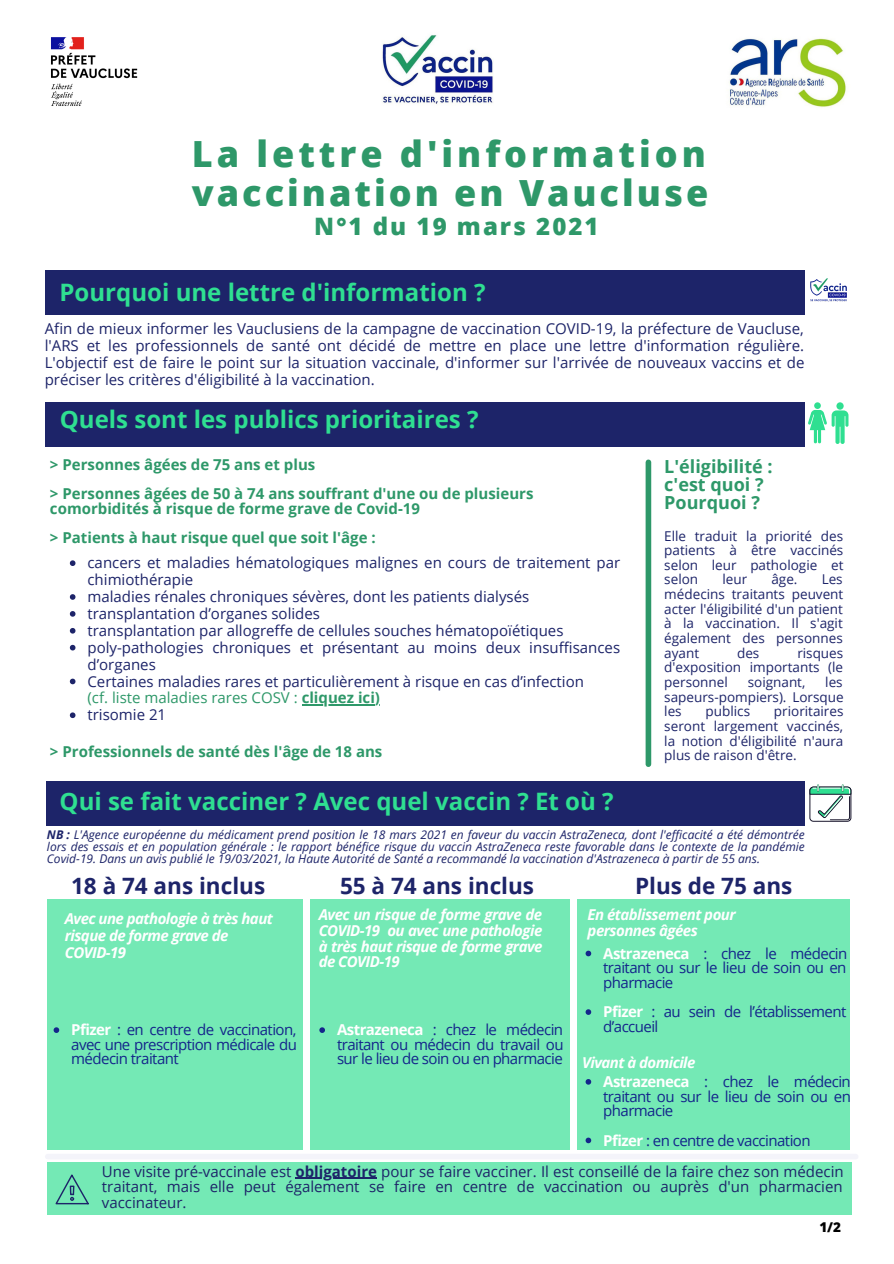
<style>
.page{position:relative;width:894px;height:1264px;background:#fff}
.page>*{position:absolute;margin:0;border:0;box-sizing:border-box;transform-origin:0 0}
.t1{font:800 36px "Open Sans";letter-spacing:.11em;color:#2e9869}
.t2{font:800 36px "Open Sans";letter-spacing:.085em;color:#2e9869}
.t3{font:700 24px "Open Sans";color:#2fdf91}
.t4{font:800 24px "Open Sans";letter-spacing:.085em;color:#2e9869}
.t5{font:700 22.5px "Open Sans";color:#1d2469}
.t6{font:700 18px "Open Sans";color:#2e9869}
.t7{font:15px/17px "Open Sans";color:#1d2469}
.t8{font:15px/14.7px "Open Sans";letter-spacing:-.035em;color:#14258b;text-align:justify}
.t9{font:700 15px/14.7px "Open Sans";color:#2e9869}
.t10{font:italic 700 15px/15.8px "Open Sans";letter-spacing:-.035em;color:#fff;text-align:justify}
.t11{font:15px "Open Sans";color:#2e9869}
.t12{font:13.5px/14.7px "Open Sans";color:#1d2469;text-align:justify}
.t13{font:800 13.5px "Open Sans";color:#000}
.t14{font:italic 12px/12px "Open Sans";color:#1d2469;text-align:justify}
.s1{font-weight:700}
.s2{font-weight:700;color:#fff}
</style>
<div class="page">
<img style="left:729px;top:38px;width:118px;height:70px">
<img style="left:382px;top:35px;width:111px;height:69px">
<img style="left:51px;top:37px;width:87px;height:69px">
<div style="left:46px;top:402px;width:758px;height:44px;background:#1d2469"></div>
<div style="left:46px;top:270px;width:758px;height:45px;background:#1d2469"></div>
<div style="left:645px;top:462px;width:6px;height:302px;background:#2e9869"></div>
<svg style="left:813px;top:402px;width:7px;height:7px"></svg>
<div style="left:311px;top:899px;width:258px;height:251px;background:#74e9b5"></div>
<div style="left:577px;top:899px;width:272px;height:251px;background:#74e9b5"></div>
<div style="left:47px;top:899px;width:255px;height:251px;background:#74e9b5"></div>
<div style="left:47px;top:781px;width:757px;height:44px;background:#1d2469"></div>
<div style="left:809px;top:786px;width:41px;height:35px;border:1px solid #17142b;border-radius:4px"></div>
<svg style="left:809px;top:784px;width:42px;height:36px"></svg>
<div style="left:836px;top:402px;width:7px;height:7px;background:#2fdf91;border-radius:50%"></div>
<svg style="left:808px;top:410px;width:40px;height:34px"></svg>
<div style="left:47px;top:1162px;width:804px;height:53px;background:#74e9b5"></div>
<svg style="left:55px;top:1174px;width:34px;height:30px"></svg>
<img style="left:810px;top:278px;width:37px;height:24px">
<svg style="left:70px;top:560px;width:5px;height:6px"></svg>
<svg style="left:70px;top:594px;width:5px;height:6px"></svg>
<svg style="left:70px;top:611px;width:5px;height:5px"></svg>
<svg style="left:70px;top:628px;width:5px;height:5px"></svg>
<svg style="left:70px;top:645px;width:5px;height:5px"></svg>
<svg style="left:70px;top:678px;width:5px;height:6px"></svg>
<svg style="left:70px;top:712px;width:5px;height:6px"></svg>
<hr style="left:309px;top:704px;width:66px;height:1px;background:#2e9869">
<svg style="left:54px;top:1027px;width:5px;height:5px"></svg>
<svg style="left:319px;top:1027px;width:6px;height:5px"></svg>
<svg style="left:585px;top:950px;width:6px;height:6px"></svg>
<svg style="left:585px;top:1009px;width:6px;height:5px"></svg>
<svg style="left:585px;top:1079px;width:6px;height:5px"></svg>
<svg style="left:585px;top:1137px;width:6px;height:6px"></svg>
<hr style="left:295px;top:1177px;width:82px;height:1px;background:#1d2469">
<div style="left:48px;top:1153px;width:807px;height:6px;background:#f4f4fa"></div>
<p class="t1" style="left:192px;top:129px;width:515px">La lettre d'information</p>
<p class="t2" style="left:192px;top:167px;width:518px">vaccination en Vaucluse</p>
<p class="t4" style="left:314px;top:209px;width:286px">N°1 du 19 mars 2021</p>
<p class="t3" style="left:59px;top:275px;width:427px">Pourquoi une lettre d'information ?</p>
<p class="t7" style="left:45px;top:320px;width:761px;text-align:justify">Afin de mieux informer les Vauclusiens de la campagne de vaccination COVID-19, la préfecture de Vaucluse, l'ARS et les professionnels de santé ont décidé de mettre en place une lettre d'information régulière.<br>L'objectif est de faire le point sur la situation vaccinale, d'informer sur l'arrivée de nouveaux vaccins et de préciser les critères d'éligibilité à la vaccination.</p>
<p class="t3" style="left:60px;top:402px;width:420px">Quels sont les publics prioritaires ?</p>
<p class="t9" style="left:50px;top:456px;width:267px">&gt; Personnes âgées de 75 ans et plus</p>
<p class="t9" style="left:50px;top:486px;width:485px">&gt; Personnes âgées de 50 à 74 ans souffrant d'une ou de plusieurs comorbidités à risque de forme grave de Covid-19</p>
<p class="t9" style="left:50px;top:529px;width:327px">&gt; Patients à haut risque quel que soit l'âge :</p>
<p class="t12" style="left:664px;top:528px;width:180px">Elle traduit la priorité des patients à être vaccinés selon leur pathologie et selon</p>
<p class="t6" style="left:664px;top:454px;width:110px">L'éligibilité :</p>
<p class="t6" style="left:664px;top:472px;width:101px">c'est quoi ?</p>
<p class="t6" style="left:664px;top:490px;width:97px">Pourquoi ?</p>
<p class="t7" style="left:87px;top:554px;width:534px">cancers et maladies hématologiques malignes en cours de traitement par chimiothérapie</p>
<p class="t7" style="left:87px;top:587px;width:443px">maladies rénales chroniques sévères, dont les patients dialysés</p>
<p class="t7" style="left:87px;top:604px;width:234px">transplantation d’organes solides</p>
<p class="t7" style="left:87px;top:621px;width:477px">transplantation par allogreffe de cellules souches hématopoïétiques</p>
<p class="t7" style="left:87px;top:638px;width:534px">poly-pathologies chroniques et présentant au moins deux insuffisances d’organes</p>
<p class="t7" style="left:87px;top:672px;width:498px">Certaines maladies rares et particulièrement à risque en cas d’infection</p>
<p class="t7" style="left:87px;top:706px;width:80px">trisomie 21</p>
<p class="t12" style="left:722px;top:572px;width:26px">leur</p>
<p class="t12" style="left:771px;top:572px;width:28px">âge.</p>
<p class="t12" style="left:664px;top:572px;width:180px;text-indent:157px">Les médecins traitants peuvent acter l'éligibilité d'un patient à la vaccination. Il s'agit également des personnes ayant</p>
<p class="t12" style="left:737px;top:645px;width:24px">des</p>
<p class="t12" style="left:664px;top:645px;width:180px;text-indent:133px">risques d'exposition importants (le personnel</p>
<p class="t12" style="left:664px;top:674px;width:181px;text-indent:161px">les sapeurs-pompiers). Lorsque les</p>
<p class="t12" style="left:747px;top:674px;width:59px">soignant,</p>
<p class="t11" style="left:87px;top:687px;width:294px">(cf. liste maladies rares COSV : <span class="s1">cliquez ici)</span></p>
<p class="t12" style="left:705px;top:703px;width:46px">publics</p>
<p class="t12" style="left:664px;top:703px;width:181px;text-indent:110px">prioritaires seront largement vaccinés, la notion d'éligibilité n'aura plus de raison d'être.</p>
<p class="t9" style="left:50px;top:743px;width:334px">&gt; Professionnels de santé dès l'âge de 18 ans</p>
<p class="t3" style="left:59px;top:784px;width:555px">Qui se fait vacciner ? Avec quel vaccin ? Et où ?</p>
<p class="t14" style="left:47px;top:828px;width:759px"><span class="s1">NB :</span> L'Agence européenne du médicament prend position le 18 mars 2021 en faveur du vaccin AstraZeneca, dont l'efficacité a été démontrée lors des essais et en population générale : le rapport bénéfice risque du vaccin AstraZeneca reste favorable dans le contexte de la pandémie Covid-19. Dans un avis publié le 19/03/2021, la Haute Autorité de Santé a recommandé la vaccination d'Astrazeneca à partir de 55 ans.</p>
<p class="t5" style="left:340px;top:869px;width:195px">55 à 74 ans inclus</p>
<p class="t5" style="left:71px;top:869px;width:195px">18 à 74 ans inclus</p>
<p class="t5" style="left:634px;top:869px;width:159px">Plus de 75 ans</p>
<p class="t10" style="left:65px;top:909px;width:210px;line-height:17px;text-align:left">Avec une pathologie à très haut risque de forme grave de<br>COVID-19</p>
<p class="t10" style="left:318px;top:906px;width:225px">Avec un risque de forme grave de COVID-19 ou avec une pathologie à très haut risque de forme grave de COVID-19</p>
<p class="t8" style="left:71px;top:1022px;width:227px"><span class="s2">Pfizer</span> : en centre de vaccination, avec une prescription médicale du médecin traitant</p>
<p class="t8" style="left:337px;top:1022px;width:228px"><span class="s2">Astrazeneca</span> : chez le médecin traitant ou médecin du travail ou sur le lieu de soin ou en pharmacie</p>
<p class="t10" style="left:587px;top:906px;width:149px">En établissement pour</p>
<p class="t10" style="left:587px;top:922px;width:112px">personnes âgées</p>
<p class="t8" style="left:603px;top:945px;width:245px"><span class="s2">Astrazeneca</span> : chez le médecin traitant ou sur le lieu de soin ou en pharmacie</p>
<p class="t8" style="left:603px;top:1003px;width:245px"><span class="s2">Pfizer</span> : au sein de l’établissement d’accueil</p>
<p class="t10" style="left:582px;top:1053px;width:115px">Vivant à domicile</p>
<p class="t8" style="left:603px;top:1073px;width:249px"><span class="s2">Astrazeneca</span> : chez le médecin traitant ou sur le lieu de soin ou en pharmacie</p>
<p class="t8" style="left:603px;top:1132px;width:209px"><span class="s2">Pfizer</span> : en centre de vaccination</p>
<p class="t7" style="left:102px;top:1162px;width:743px;line-height:15.8px;text-align:justify">Une visite pré-vaccinale est <span class="s1">obligatoire</span> pour se faire vacciner. Il est conseillé de la faire chez son médecin traitant, mais elle peut également se faire en centre de vaccination ou auprès d'un pharmacien vaccinateur.</p>
<p class="t13" style="left:819px;top:1217px;width:23px">1/2</p>
</div>
